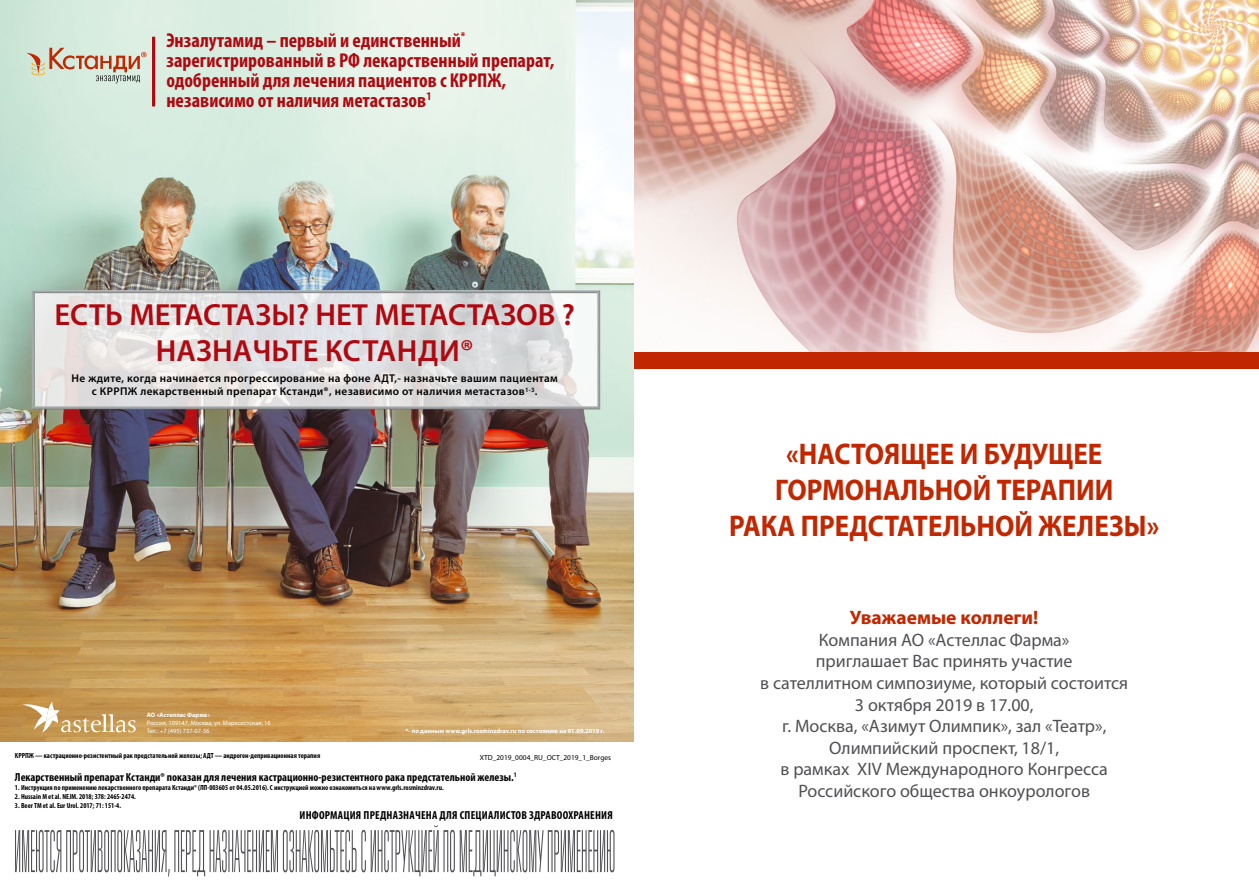
<style>
.page{position:relative;width:1259px;height:893px;background:#fff}
.page>*{position:absolute;margin:0;border:0;box-sizing:border-box;transform-origin:0 0}
.t1{font:600 30.6px/35.4px "Myriad Pro";color:#ae0910;text-align:center}
.t2{font:700 30px/36px "Myriad Pro";color:#c12701;text-align:center;scale:.9 1}
.t3{font:700 condensed 20.1px/20.1px "Myriad Pro";color:#ae0910}
.t4{font:700 19.5px "Myriad Pro";color:#c12701}
.t5{font:18px/21.6px "Myriad Pro";color:#504f53;text-align:center}
.t6{font:700 condensed 11.7px "Myriad Pro";color:#000}
.t7{font:700 condensed 11.7px "Myriad Pro";letter-spacing:.02em;color:#000}
.t8{font:600 11.25px/13.5px "Myriad Pro";letter-spacing:.03em;color:#000;text-align:center}
.t9{font:700 condensed 7.35px "Myriad Pro";color:#000}
.t10{font:7.35px "Myriad Pro";color:#000}
.t11{font:6.3px/7.6px "Myriad Pro";color:#fff}
.t12{font:700 6.3px "Myriad Pro";color:#fff}
.s1{font-weight:700}
</style>
<div class="page">
<img style="left:634px;top:0;width:625px;height:353px">
<div style="left:629px;top:353px;width:630px;height:16px;background:#c12701"></div>
<img style="left:0;top:0;width:634px;height:742px">
<svg style="left:26px;top:48px;width:120px;height:35px;background:#cec4b2"></svg>
<hr style="left:152px;top:37px;width:3px;height:69px;background:#ae0910">
<svg style="left:15px;top:825px;width:599px;height:51px"></svg>
<svg style="left:22px;top:702px;width:114px;height:31px;background:#cda76f"></svg>
<h3 class="t3" style="left:166px;top:29px;width:389px">Энзалутамид – первый и единственный<sup>* </sup>зарегистрированный в РФ лекарственный препарат, одобренный для лечения пациентов с КРРПЖ, независимо от наличия метастазов<sup>1</sup></h3>
<h1 class="t1" style="left:55px;top:296px;width:522px">ЕСТЬ МЕТАСТАЗЫ? НЕТ МЕТАСТАЗОВ ?<br>НАЗНАЧЬТЕ КСТАНДИ®</h1>
<h3 class="t8" style="left:72px;top:371px;width:488px">Не ждите, когда начинается прогрессирование на фоне АДТ,- назначьте вашим пациентам с КРРПЖ лекарственный препарат Кстанди<span class="s1">®</span>, независимо от наличия метастазов<sup>1-3</sup>.</h3>
<p class="t11" style="left:147px;top:711px;width:125px"><span class="s1">АО «Астеллас Фарма</span>»<br>Россия, 109147, Москва, ул. Марксистская, 16<br>Тел.: +7 (495) 737-07-56</p>
<p class="t12" style="left:405px;top:726px;width:200px">*- по данным www.grls.rosminzdrav.ru по состоянию на 01.09.2019 г.</p>
<p class="t9" style="left:15px;top:751px;width:307px">КРРПЖ — кастрационно-резистентный рак предстательной железы; АДТ — андроген-депривационная терапия</p>
<p class="t10" style="left:480px;top:753px;width:133px">XTD_2019_0004_RU_OCT_2019_1_Borges</p>
<h3 class="t6" style="left:15px;top:770px;width:503px">Лекарственный препарат Кстанди® показан для лечения кастрационно-резистентного рака предстательной железы.<sup>1</sup></h3>
<p class="t9" style="left:15px;top:783px;width:430px">1. Инструкция по применению лекарственного препарата Кстанди® (ЛП-003605 от 04.05.2016). С инструкцией можно ознакомиться на www.grls.rosminzdrav.ru.</p>
<p class="t9" style="left:15px;top:792px;width:122px">2. Hussain M et al. NEJM. 2018; 378: 2465-2474.</p>
<p class="t9" style="left:15px;top:801px;width:108px">3. Beer TM et al. Eur Urol. 2017; 71: 151-4.</p>
<h3 class="t7" style="left:299px;top:808px;width:315px">ИНФОРМАЦИЯ ПРЕДНАЗНАЧЕНА ДЛЯ СПЕЦИАЛИСТОВ ЗДРАВООХРАНЕНИЯ</h3>
<h2 class="t2" style="left:729px;top:435px;width:479px">«НАСТОЯЩЕЕ И БУДУЩЕЕ<br>ГОРМОНАЛЬНОЙ ТЕРАПИИ<br>РАКА ПРЕДСТАТЕЛЬНОЙ ЖЕЛЕЗЫ»</h2>
<h3 class="t4" style="left:850px;top:605px;width:190px">Уважаемые коллеги!</h3>
<p class="t5" style="left:760px;top:629px;width:369px">Компания АО «Астеллас Фарма»<br>приглашает Вас принять участие<br>в сателлитном симпозиуме, который состоится 3 октября 2019 в 17.00,<br>г. Москва, «Азимут Олимпик», зал «Театр», Олимпийский проспект, 18/1,<br>в рамках XIV Международного Конгресса Российского общества онкоурологов</p>
</div>
